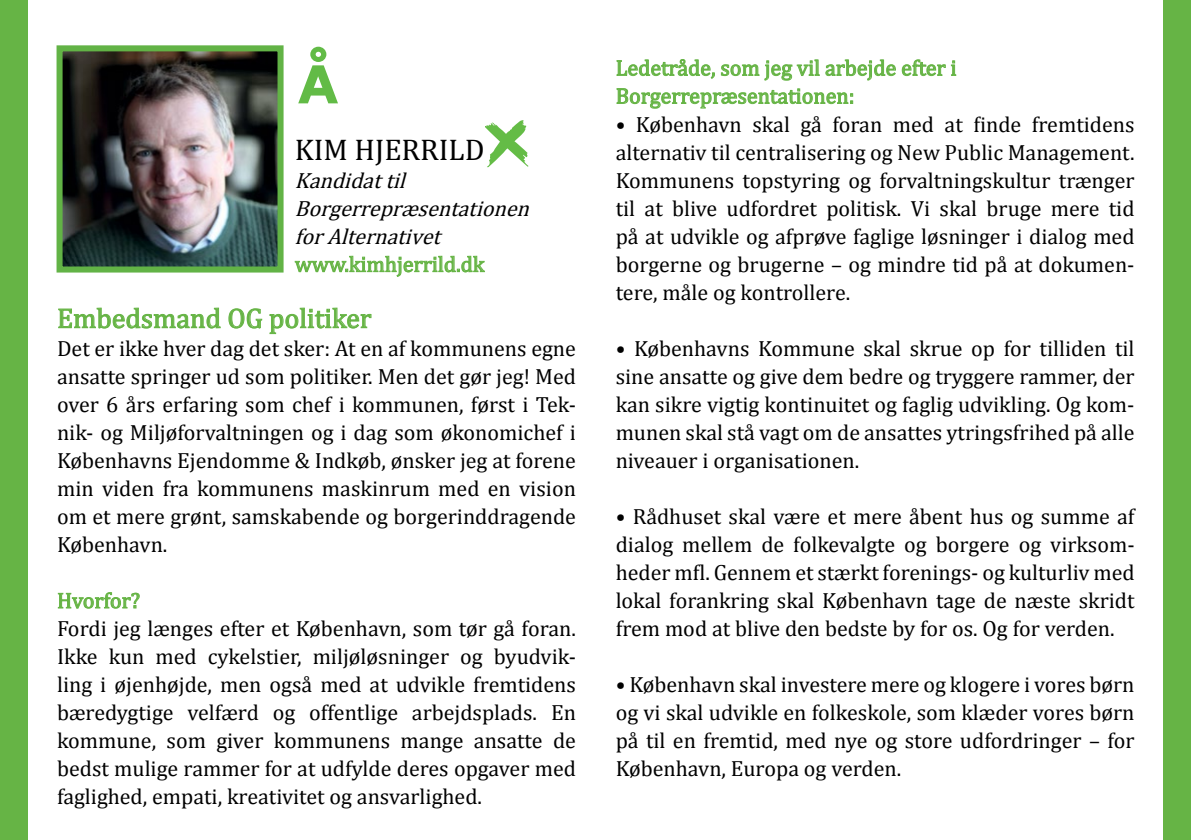
<style>
.page{position:relative;width:1191px;height:840px;background:#fff}
.page>*{position:absolute;margin:0;border:0;box-sizing:border-box;transform-origin:0 0}
.t1{font:30px "Cambria";color:#000}
.t2{font:28px "Cambria";color:#66b445}
.t3{font:22px/28px "Cambria";color:#000;text-align:justify}
.t4{font:22px/28px "Cambria";color:#66b445}
.t5{font:italic 22px/28px "Cambria";color:#000}
</style>
<div class="page">
<div style="left:1163px;top:0;width:28px;height:839px;background:#66b445"></div>
<div style="left:0;top:0;width:28px;height:839px;background:#66b445"></div>
<img style="left:64px;top:52px;width:212px;height:213px">
<div style="left:57px;top:45px;width:226px;height:227px;border:6px solid #62b346"></div>
<svg style="left:298px;top:47px;width:40px;height:56px"></svg>
<svg style="left:485px;top:120px;width:43px;height:47px"></svg>
<svg style="left:295px;top:255px;width:190px;height:22px"></svg>
<svg style="left:58px;top:307px;width:162px;height:21px"></svg>
<svg style="left:229px;top:308px;width:33px;height:20px"></svg>
<svg style="left:270px;top:307px;width:101px;height:27px"></svg>
<svg style="left:58px;top:592px;width:82px;height:16px"></svg>
<svg style="left:616px;top:59px;width:99px;height:20px"></svg>
<svg style="left:721px;top:59px;width:235px;height:22px"></svg>
<svg style="left:616px;top:88px;width:237px;height:21px"></svg>
<h1 class="t1" style="left:295px;top:131px;width:191px">KIM HJERRILD</h1>
<p class="t5" style="left:295px;top:166px;width:268px">Kandidattil<br>Borgerrepræsentationen forAlternativet</p>
<p class="t4" style="left:295px;top:250px;width:191px">www.kimhjerrild.dk</p>
<p class="t2" style="left:57px;top:301px;width:316px">Embedsmand OG politiker</p>
<p class="t3" style="left:57px;top:334px;width:520px">Det er ikke hver dag det sker: At en af kommunens egne ansatte springer ud som politiker. Men det gør jeg! Med over 6 års erfaring som chef i kommunen, først i Tek&shy;nik- og Miljøforvaltningen og i dag som økonomichef i Københavns Ejendomme &amp; Indkøb, ønsker jeg at forene min viden fra kommunens maskinrum med en vision om et mere grønt, samskabende og borgerinddragende København.</p>
<p class="t4" style="left:57px;top:586px;width:85px">Hvorfor?</p>
<p class="t3" style="left:57px;top:614px;width:520px">Fordi jeg længes efter et København, som tør gå foran.<br>Ikke kun med cykelstier, miljøløsninger og byudvik&shy;ling i øjenhøjde, men også med at udvikle fremtidens bæredygtige velfærd og offentlige arbejdsplads. En kommune, som giver kommunens mange ansatte de bedst mulige rammer for at udfylde deres opgaver med faglighed, empati, kreativitet og ansvarlighed.</p>
<p class="t4" style="left:615px;top:54px;width:342px">Ledetråde, som jeg vil arbejde efter i<br>Borgerrepræsentationen:</p>
<p class="t3" style="left:615px;top:110px;width:520px">• København skal gå foran med at finde fremtidens alternativ til centralisering og New Public Management.<br>Kommunens topstyring og forvaltningskultur trænger til at blive udfordret politisk. Vi skal bruge mere tid på at udvikle og afprøve faglige løsninger i dialog med borgerne og brugerne – og mindre tid på at dokumen&shy;tere, måle og kontrollere.</p>
<p class="t3" style="left:615px;top:334px;width:520px">• Københavns Kommune skal skrue op for tilliden til sine ansatte og give dem bedre og tryggere rammer, der kan sikre vigtig kontinuitet og faglig udvikling. Og kom&shy;munen skal stå vagt om de ansattes ytringsfrihed på alle niveauer i organisationen.</p>
<p class="t3" style="left:615px;top:502px;width:520px">• Rådhuset skal være et mere åbent hus og summe af dialog mellem de folkevalgte og borgere og virksom&shy;heder mfl. Gennem et stærkt forenings- og kulturliv med lokal forankring skal København tage de næste skridt frem mod at blive den bedste by for os. Og for verden.</p>
<p class="t3" style="left:615px;top:670px;width:520px">• København skal investere mere og klogere i vores børn og vi skal udvikle en folkeskole, som klæder vores børn på til en fremtid, med nye og store udfordringer – for København, Europa og verden.</p>
</div>
